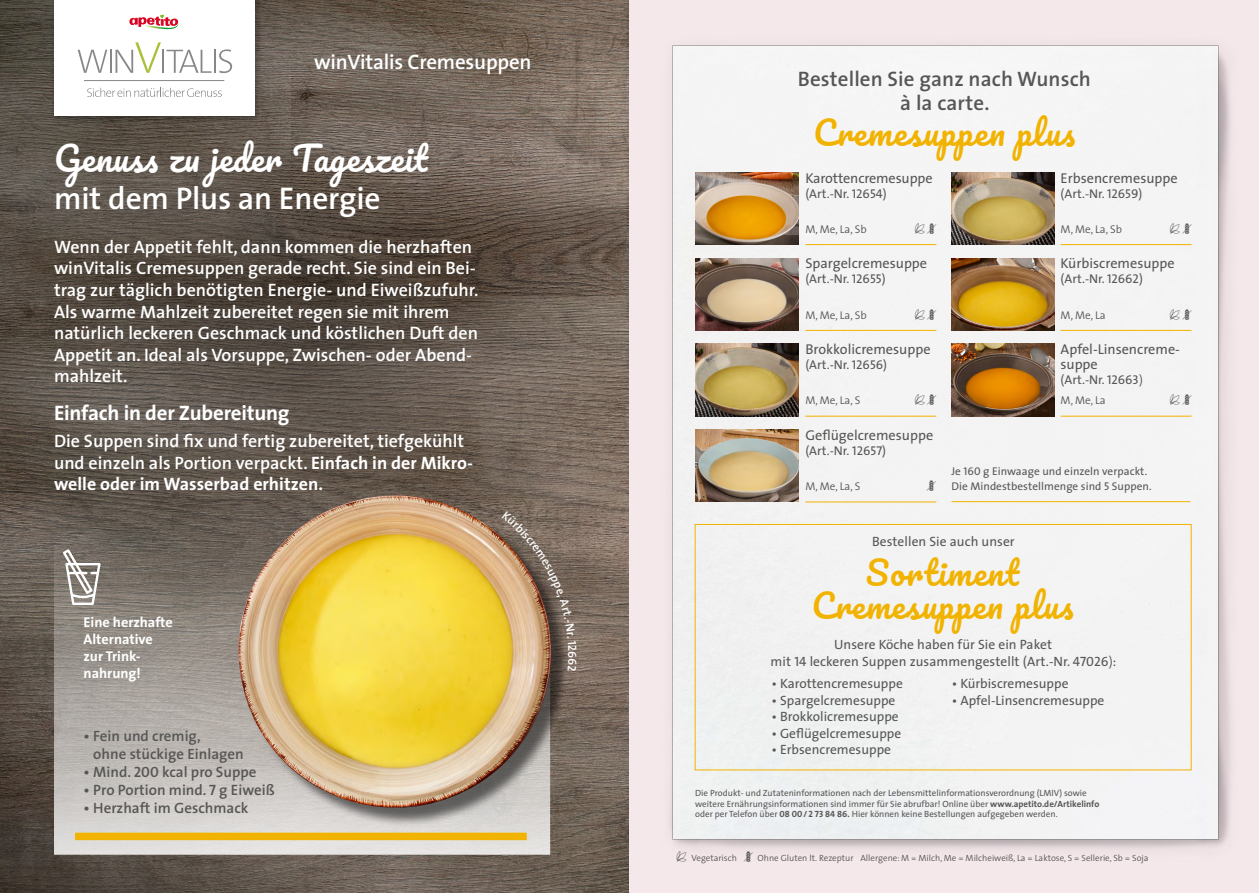
<style>
.page{position:relative;width:1259px;height:893px;background:#fff}
.page>*{position:absolute;margin:0;border:0;box-sizing:border-box;transform-origin:0 0}
.t1{font:33.75px "Pacifico";letter-spacing:.02em;color:#fff}
.t2{font:33px/33px "Pacifico";letter-spacing:.04em;color:#f1b300;text-align:center}
.t3{font:600 31.5px "The Sans";letter-spacing:-.005em;color:#fff}
.t4{font:600 21px/24px "The Sans";letter-spacing:.005em;color:#565655;text-align:center}
.t5{font:700 21px "The Sans";letter-spacing:-.01em;color:#fff}
.t6{font:600 21px "The Sans";letter-spacing:-.01em;color:#fff}
.t7{font:600 18px/21.6px "The Sans";color:#fff}
.t8{font:600 15px/18px "The Sans";color:#565655}
.t9{font:14.25px/15px "The Sans";color:#565655}
.t10{font:700 14.25px/17.1px "The Sans";color:#fff}
.t11{font:13.5px/16.5px "The Sans";color:#565655;text-align:center}
.t12{font:13.5px "Apetito Picto";color:#565655}
.t13{font:12.75px "The Sans";color:#565655}
.t14{font:11.25px/15px "The Sans";letter-spacing:.005em;color:#565655}
.t15{font:300 11.25px "The Sans";color:#565655}
.t16{font:9px/10.5px "The Sans";color:#565655}
.t17{font:300 9px "The Sans";color:#565655}
.s1{font-weight:700}
.s2{font-family:"The Sans Semi Bold Caps";font-weight:400}
.s3{font-family:"The Sans Caps"}
.s4{font-weight:300}
.s5{font-family:"The Sans Bold Caps"}
.s6{font-family:"Apetito Picto";font-weight:400;font-size:13.5px}
.s7{font-family:"The Sans B Plus W4"}
</style>
<div class="page">
<img style="left:0;top:729px;width:629px;height:164px">
<svg style="left:598px;top:0;width:31px;height:729px;background:#7e6f63"></svg>
<svg style="left:0;top:0;width:598px;height:729px;background:#62574d"></svg>
<div style="left:629px;top:0;width:630px;height:893px;background:#f5e8ea"></div>
<div style="left:670px;top:45px;width:561px;height:804px;background:#f3f3f3"></div>
<div style="left:50px;top:0;width:213px;height:124px;background:#000;opacity:.34"></div>
<div style="left:54px;top:0;width:201px;height:116px;background:#fff"></div>
<svg style="left:87px;top:88px;width:135px;height:9px"></svg>
<svg style="left:129px;top:15px;width:50px;height:14px"></svg>
<svg style="left:78px;top:50px;width:29px;height:23px"></svg>
<hr style="left:110px;top:50px;width:2px;height:23px;background:#868786">
<svg style="left:116px;top:42px;width:95px;height:31px"></svg>
<hr style="left:214px;top:50px;width:2px;height:23px;background:#868786">
<svg style="left:219px;top:49px;width:13px;height:24px"></svg>
<hr style="left:84px;top:80px;width:140px;height:1px;background:#868786">
<svg style="left:54px;top:524px;width:496px;height:331px;background:#aba59f"></svg>
<div style="left:75px;top:833px;width:452px;height:7px;background:#f1b300"></div>
<div style="left:241px;top:498px;width:329px;height:329px;background:#000;opacity:.54"></div>
<img style="left:236px;top:496px;width:317px;height:316px">
<div style="left:695px;top:524px;width:496px;height:246px;border:1px solid #f1b300"></div>
<img style="left:695px;top:172px;width:103px;height:73px">
<img style="left:695px;top:258px;width:103px;height:72px">
<img style="left:695px;top:344px;width:103px;height:72px">
<img style="left:695px;top:430px;width:103px;height:72px">
<img style="left:951px;top:344px;width:103px;height:72px">
<img style="left:951px;top:172px;width:103px;height:73px">
<img style="left:951px;top:258px;width:103px;height:72px">
<svg style="left:61px;top:547px;width:41px;height:59px"></svg>
<hr style="left:951px;top:501px;width:239px;height:1px;background:#f1b300">
<hr style="left:805px;top:244px;width:131px;height:1px;background:#f1b300">
<hr style="left:1060px;top:244px;width:131px;height:1px;background:#f1b300">
<hr style="left:805px;top:330px;width:131px;height:1px;background:#f1b300">
<hr style="left:1060px;top:330px;width:131px;height:1px;background:#f1b300">
<hr style="left:805px;top:416px;width:131px;height:1px;background:#f1b300">
<hr style="left:1060px;top:416px;width:131px;height:1px;background:#f1b300">
<hr style="left:805px;top:502px;width:131px;height:1px;background:#f1b300">
<svg style="left:502px;top:511px;width:74px;height:161px;background:#9a8166"></svg>
<p class="t6" style="left:314px;top:45px;width:219px">winVitalis Cremesuppen</p>
<h1 class="t1" style="left:54px;top:140px;width:375px">Genuss zu jeder Tageszeit</h1>
<h3 class="t3" style="left:54px;top:172px;width:328px">mit dem Plus an Energie</h3>
<p class="t7" style="left:54px;top:235px;width:426px">Wenn der Appetit fehlt, dann kommen die herzhaften winVitalis Cremesuppen gerade recht. Sie sind ein Bei&shy;trag zur täglich benötigten Energie- und Eiweißzufuhr.<br>Als warme Mahlzeit zubereitet regen sie mit ihrem natürlich leckeren Geschmack und köstlichen Duft den Appetit an. Ideal als Vorsuppe, Zwischen- oder Abend&shy;mahlzeit.</p>
<p class="t5" style="left:54px;top:395px;width:237px">Einfach in der Zubereitung</p>
<p class="t7" style="left:54px;top:430px;width:420px">Die Suppen sind fix und fertig zubereitet, tiefgekühlt und einzeln als Portion verpackt. <span class="s1">Einfach in der Mikro&shy;welle oder im Wasserbad erhitzen.</span></p>
<p class="t10" style="left:84px;top:613px;width:91px">Eine herzhafte<br>Alternative zur Trink&shy;nahrung!</p>
<p class="t8" style="left:93px;top:726px;width:152px;text-indent:-10px">• Fein und cremig,<br>ohne stückige Einlagen</p>
<p class="t8" style="left:84px;top:762px;width:174px">• Mind. <span class="s2">200</span> kcal pro Suppe</p>
<p class="t8" style="left:84px;top:780px;width:193px">• Pro Portion mind. <span class="s2">7</span> g Eiweiß</p>
<p class="t8" style="left:84px;top:798px;width:166px">• Herzhaft im Geschmack</p>
<p class="t4" style="left:798px;top:66px;width:294px">Bestellen Sie ganz nach Wunsch à la carte.</p>
<h2 class="t2" style="left:813px;top:118px;width:263px">Cremesuppen plus</h2>
<p class="t9" style="left:805px;top:170px;width:129px">Karottencremesuppe</p>
<p class="t13" style="left:805px;top:183px;width:83px">(Art.-Nr. <span class="s3">12654</span>)</p>
<p class="t15" style="left:805px;top:220px;width:63px">M, Me, La, Sb</p>
<p class="t12" style="left:913px;top:217px;width:24px">V]</p>
<p class="t9" style="left:805px;top:256px;width:123px">Spargelcremesuppe</p>
<p class="t13" style="left:805px;top:269px;width:82px">(Art.-Nr. <span class="s3">12655</span>)</p>
<p class="t15" style="left:805px;top:305px;width:63px">M, Me, La, Sb</p>
<p class="t12" style="left:913px;top:303px;width:24px">V]</p>
<p class="t9" style="left:805px;top:341px;width:127px">Brokkolicremesuppe</p>
<p class="t13" style="left:805px;top:354px;width:83px">(Art.-Nr. <span class="s3">12656</span>)</p>
<p class="t15" style="left:805px;top:391px;width:57px">M, Me, La, S</p>
<p class="t12" style="left:913px;top:388px;width:24px">V]</p>
<p class="t9" style="left:805px;top:427px;width:129px">Geflügelcremesuppe</p>
<p class="t13" style="left:805px;top:440px;width:82px"><span class="s3">(</span>Art.-Nr. <span class="s3">12657)</span></p>
<p class="t15" style="left:805px;top:477px;width:57px">M, Me, La, S</p>
<p class="t12" style="left:927px;top:474px;width:11px">]</p>
<p class="t9" style="left:1060px;top:170px;width:119px">Erbsencremesuppe</p>
<p class="t13" style="left:1060px;top:183px;width:83px">(Art.-Nr. <span class="s3">12659</span>)</p>
<p class="t15" style="left:1060px;top:220px;width:63px">M, Me, La, Sb</p>
<p class="t12" style="left:1168px;top:217px;width:25px">V]</p>
<p class="t9" style="left:1060px;top:256px;width:116px">Kürbiscremesuppe</p>
<p class="t13" style="left:1060px;top:269px;width:84px">(Art.-Nr. <span class="s3">12662</span>)</p>
<p class="t15" style="left:1060px;top:305px;width:47px">M, Me, La</p>
<p class="t12" style="left:1168px;top:303px;width:25px">V]</p>
<p class="t9" style="left:1060px;top:341px;width:121px">Apfel-Linsencreme&shy;suppe</p>
<p class="t13" style="left:1060px;top:369px;width:84px">(Art.-Nr. <span class="s3">12663</span><span class="s4">)</span></p>
<p class="t15" style="left:1060px;top:391px;width:47px">M, Me, La</p>
<p class="t12" style="left:1168px;top:388px;width:25px">V]</p>
<p class="t14" style="left:951px;top:463px;width:202px">Je <span class="s3">160</span> g Einwaage und einzeln verpackt.<br>Die Mindestbestellmenge sind <span class="s3">5</span> Suppen.</p>
<p class="t11" style="left:872px;top:533px;width:144px">Bestellen Sie auch unser</p>
<h2 class="t2" style="left:812px;top:558px;width:263px">Sortiment<br>Cremesuppen plus</h2>
<p class="t11" style="left:770px;top:636px;width:347px">Unsere Köche haben für Sie ein Paket<br>mit <span class="s3">14</span> leckeren Suppen zusammengestellt (Art.-Nr. <span class="s3">47026</span><span class="s4">)</span>:</p>
<p class="t11" style="left:771px;top:675px;width:133px"><span class="s3">•</span> Karottencremesuppe</p>
<p class="t11" style="left:771px;top:692px;width:126px"><span class="s3">•</span> Spargelcremesuppe</p>
<p class="t11" style="left:771px;top:708px;width:129px"><span class="s3">•</span> Brokkolicremesuppe</p>
<p class="t11" style="left:771px;top:725px;width:131px"><span class="s3">•</span> Geflügelcremesuppe</p>
<p class="t11" style="left:771px;top:741px;width:121px"><span class="s3">•</span> Erbsencremesuppe</p>
<p class="t11" style="left:951px;top:675px;width:118px"><span class="s3">•</span> Kürbiscremesuppe</p>
<p class="t11" style="left:951px;top:692px;width:154px"><span class="s3">•</span> Apfel-Linsencremesuppe</p>
<p class="t16" style="left:695px;top:788px;width:405px">Die Produkt- und Zutateninformationen nach der Lebensmittelinformationsverordnung (LMIV) sowie weitere Ernährungsinformationen sind immer für Sie abrufbar! Online über <span class="s1">www.apetito.de/Artikelinfo </span>oder per Telefon über <span class="s5">08 00/ 2 73 84 86.</span> Hier können keine Bestellungen aufgegeben werden.</p>
<p class="t17" style="left:675px;top:850px;width:475px"><span class="s6">V</span> <span class="s7">Vegetarisch</span> <span class="s6">]</span> <span class="s7">Ohne Gluten lt. Rezeptur</span> Allergene: M = Milch, Me = Milcheiweiß, La = Laktose, S = Sellerie, Sb = Soja</p>
</div>
